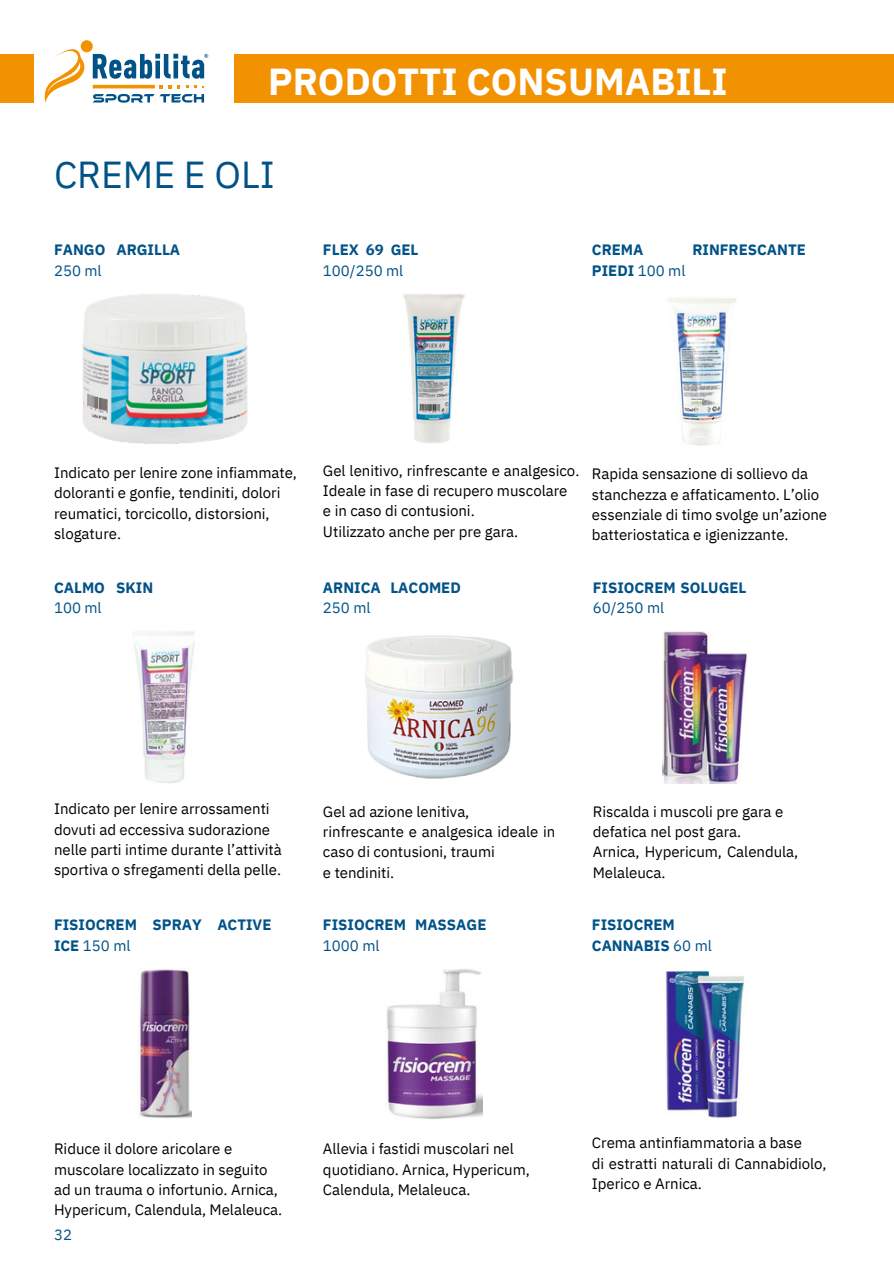
<style>
.page{position:relative;width:894px;height:1264px;background:#fff}
.page>*{position:absolute;margin:0;border:0;box-sizing:border-box;transform-origin:0 0}
.t1{font:700 37.5px "IBM Plex Sans";color:#fff}
.t2{font:37.5px "IBM Plex Sans";color:#005287}
.t3{font:15px/20.2px "IBM Plex Sans";color:#000}
.t4{font:700 15px/20.2px "IBM Plex Sans";color:#005287}
.t5{font:15px "IBM Plex Sans";color:#005287}
.s1{font-weight:400}
</style>
<div class="page">
<div style="left:0;top:54px;width:893px;height:49px;background:#f39200"></div>
<div style="left:34px;top:47px;width:200px;height:61px;background:#fff"></div>
<svg style="left:81px;top:40px;width:12px;height:12px"></svg>
<svg style="left:44px;top:43px;width:164px;height:60px"></svg>
<img style="left:82px;top:294px;width:166px;height:149px">
<img style="left:403px;top:294px;width:62px;height:149px">
<img style="left:668px;top:298px;width:69px;height:148px">
<img style="left:134px;top:631px;width:61px;height:152px">
<img style="left:365px;top:635px;width:148px;height:144px">
<img style="left:662px;top:631px;width:85px;height:152px">
<img style="left:387px;top:969px;width:95px;height:150px">
<img style="left:665px;top:970px;width:79px;height:148px">
<img style="left:137px;top:969px;width:54px;height:149px">
<p class="t1" style="left:268px;top:57px;width:461px">PRODOTTI CONSUMABILI</p>
<p class="t2" style="left:54px;top:149px;width:222px">CREME E OLI</p>
<p class="t4" style="left:54px;top:239px;width:128px">FANGO ARGILLA<br><span class="s1">250 ml</span></p>
<p class="t4" style="left:323px;top:239px;width:97px">FLEX 69 GEL<br><span class="s1">100/250 ml</span></p>
<p class="t4" style="left:591px;top:239px;width:53px">CREMA</p>
<p class="t4" style="left:692px;top:239px;width:115px">RINFRESCANTE</p>
<p class="t4" style="left:591px;top:260px;width:95px">PIEDI <span class="s1">100 ml</span></p>
<p class="t3" style="left:54px;top:462px;width:244px">Indicato per lenire zone infiammate, doloranti e gonfie, tendiniti, dolori reumatici, torcicollo, distorsioni, slogature.</p>
<p class="t4" style="left:54px;top:577px;width:101px">CALMO SKIN<br><span class="s1">100 ml</span></p>
<p class="t3" style="left:323px;top:460px;width:258px">Gel lenitivo, rinfrescante e analgesico.<br>Ideale in fase di recupero muscolare</p>
<p class="t3" style="left:323px;top:500px;width:153px">e in caso di contusioni.</p>
<p class="t3" style="left:323px;top:521px;width:197px">Utilizzato anche per pre gara.</p>
<p class="t3" style="left:591px;top:463px;width:236px">Rapida sensazione di sollievo da stanchezza e affaticamento. L’olio essenziale di timo svolge un’azione batteriostatica e igienizzante.</p>
<p class="t4" style="left:323px;top:577px;width:139px">ARNICA LACOMED<br><span class="s1">250 ml</span></p>
<p class="t4" style="left:592px;top:577px;width:155px">FISIOCREM SOLUGEL<br><span class="s1">60/250 ml</span></p>
<p class="t3" style="left:54px;top:798px;width:229px">Indicato per lenire arrossamenti dovuti ad eccessiva sudorazione nelle parti intime durante l’attività sportiva o sfregamenti della pelle.</p>
<p class="t4" style="left:54px;top:914px;width:219px">FISIOCREM SPRAY ACTIVE<br>ICE <span class="s1">150 ml</span></p>
<p class="t3" style="left:323px;top:801px;width:148px">Gel ad azione lenitiva,</p>
<p class="t3" style="left:323px;top:821px;width:234px">rinfrescante e analgesica ideale in caso di contusioni, traumi</p>
<p class="t3" style="left:323px;top:861px;width:73px">e tendiniti.</p>
<p class="t4" style="left:323px;top:914px;width:165px">FISIOCREM MASSAGE<br><span class="s1">1000 ml</span></p>
<p class="t3" style="left:592px;top:801px;width:192px">Riscalda i muscoli pre gara e defatica nel post gara.</p>
<p class="t3" style="left:592px;top:841px;width:207px">Arnica, Hypericum, Calendula,<br>Melaleuca.</p>
<p class="t4" style="left:591px;top:914px;width:121px">FISIOCREM<br>CANNABIS <span class="s1">60 ml</span></p>
<p class="t3" style="left:54px;top:1138px;width:230px">Riduce il dolore aricolare e muscolare localizzato in seguito ad un trauma o infortunio. Arnica, Hypericum, Calendula, Melaleuca.</p>
<p class="t5" style="left:54px;top:1224px;width:19px">32</p>
<p class="t3" style="left:323px;top:1138px;width:208px">Allevia i fastidi muscolari nel quotidiano. Arnica, Hypericum,<br>Calendula, Melaleuca.</p>
<p class="t3" style="left:591px;top:1132px;width:211px">Crema antinfiammatoria a base</p>
<p class="t3" style="left:591px;top:1152px;width:236px">di estratti naturali di Cannabidiolo,<br>Iperico e Arnica.</p>
</div>
